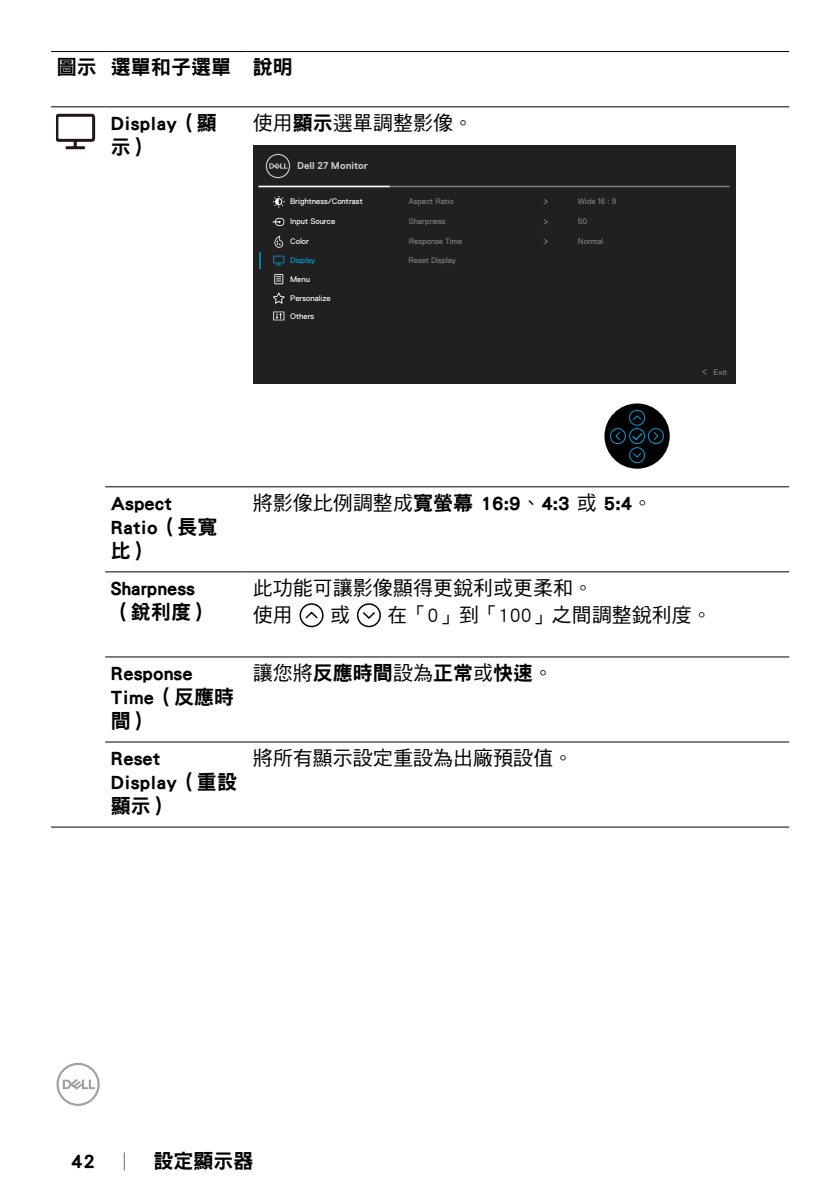
<style>
.page{position:relative;width:840px;height:1191px;background:#fff}
.page>*{position:absolute;margin:0;border:0;box-sizing:border-box;transform-origin:0 0}
.t1{font:20px/24px "DF Hei Std W9";color:#000}
.t2{font:20px/26.8px "DF Hei Std W5";color:#000}
.t3{font:700 10px "Dell Replica";color:#c4c7c9}
.t4{font:8px "Dell Replica";color:#808080}
.t5{font:8px "Dell Replica";color:#fff}
.t6{font:8px "Dell Replica";color:#009ed9}
.s1{font-family:"DF Hei Std W9"}
.s2{font-family:"DF Hei Std W5"}
.s3{font-family:"DF Hei Std W5";font-size:18px}
</style>
<div class="page">
<svg style="left:56px;top:1062px;width:44px;height:44px"></svg>
<hr style="left:51px;top:826px;width:54px;height:1px;background:#000">
<hr style="left:51px;top:51px;width:54px;height:1px;background:#000">
<hr style="left:105px;top:51px;width:142px;height:1px;background:#000">
<hr style="left:247px;top:51px;width:541px;height:1px;background:#000">
<hr style="left:51px;top:106px;width:54px;height:1px;background:#000">
<hr style="left:105px;top:106px;width:142px;height:1px;background:#000">
<hr style="left:247px;top:106px;width:541px;height:1px;background:#000">
<hr style="left:105px;top:486px;width:142px;height:1px;background:#000">
<hr style="left:247px;top:486px;width:541px;height:1px;background:#000">
<hr style="left:105px;top:571px;width:142px;height:1px;background:#000">
<hr style="left:247px;top:571px;width:541px;height:1px;background:#000">
<hr style="left:105px;top:656px;width:142px;height:1px;background:#000">
<hr style="left:247px;top:656px;width:541px;height:1px;background:#000">
<hr style="left:105px;top:741px;width:142px;height:1px;background:#000">
<hr style="left:247px;top:741px;width:541px;height:1px;background:#000">
<hr style="left:105px;top:826px;width:142px;height:1px;background:#000">
<hr style="left:247px;top:826px;width:541px;height:1px;background:#000">
<svg style="left:57px;top:114px;width:38px;height:35px"></svg>
<div style="left:253px;top:145px;width:481px;height:238px;background:#211f1f"></div>
<svg style="left:702px;top:369px;width:4px;height:6px"></svg>
<hr style="left:258px;top:186px;width:471px;height:1px;background:#808080">
<hr style="left:258px;top:186px;width:131px;height:1px;background:#fff">
<svg style="left:265px;top:154px;width:25px;height:24px"></svg>
<svg style="left:274px;top:235px;width:9px;height:13px"></svg>
<svg style="left:273px;top:256px;width:11px;height:9px"></svg>
<svg style="left:274px;top:274px;width:9px;height:10px"></svg>
<svg style="left:273px;top:292px;width:11px;height:12px"></svg>
<svg style="left:273px;top:311px;width:11px;height:9px"></svg>
<svg style="left:272px;top:218px;width:12px;height:8px"></svg>
<svg style="left:273px;top:196px;width:11px;height:11px"></svg>
<svg style="left:259px;top:252px;width:1px;height:17px"></svg>
<svg style="left:543px;top:219px;width:5px;height:6px"></svg>
<svg style="left:543px;top:238px;width:5px;height:6px"></svg>
<svg style="left:543px;top:199px;width:5px;height:6px"></svg>
<div style="left:604px;top:403px;width:65px;height:66px;background:#000;border-radius:50%"></div>
<svg style="left:609px;top:409px;width:55px;height:54px"></svg>
<svg style="left:299px;top:603px;width:25px;height:25px"></svg>
<svg style="left:356px;top:603px;width:25px;height:25px"></svg>
<p class="t1" style="left:57px;top:55px;width:237px">圖示 選單和子選單 說明</p>
<p class="t1" style="left:111px;top:110px;width:107px">Display（顯示）</p>
<p class="t2" style="left:253px;top:109px;width:221px">使用<span class="s1">顯示</span>選單調整影像。</p>
<p class="t3" style="left:297px;top:160px;width:72px">Dell 27 Monitor</p>
<p class="t5" style="left:290px;top:197px;width:74px">Brightness/Contrast</p>
<p class="t4" style="left:408px;top:197px;width:47px">Aspect Ratio</p>
<p class="t4" style="left:577px;top:197px;width:40px">Wide 16 : 9</p>
<p class="t5" style="left:290px;top:217px;width:47px">Input Source</p>
<p class="t4" style="left:408px;top:217px;width:38px">Sharpness</p>
<p class="t4" style="left:577px;top:217px;width:11px">50</p>
<p class="t5" style="left:290px;top:237px;width:20px">Color</p>
<p class="t6" style="left:290px;top:256px;width:27px">Display</p>
<p class="t5" style="left:290px;top:274px;width:21px">Menu</p>
<p class="t5" style="left:290px;top:293px;width:42px">Personalize</p>
<p class="t5" style="left:290px;top:311px;width:26px">Others</p>
<p class="t4" style="left:408px;top:237px;width:55px">Response Time</p>
<p class="t4" style="left:577px;top:237px;width:27px">Normal</p>
<p class="t4" style="left:408px;top:256px;width:49px">Reset Display</p>
<p class="t4" style="left:713px;top:367px;width:15px">Exit</p>
<p class="t1" style="left:111px;top:490px;width:108px">Aspect<br>Ratio（長寬比）</p>
<p class="t1" style="left:253px;top:490px;width:401px"><span class="s2">將影像比例調整成</span>寬螢幕 16:9<span class="s2">、</span>4:3 <span class="s2">或</span> 5:4<span class="s2">。</span></p>
<p class="t1" style="left:111px;top:575px;width:101px">Sharpness（銳利度）</p>
<p class="t2" style="left:253px;top:574px;width:341px">此功能可讓影像顯得更銳利或更柔和。使用</p>
<p class="t2" style="left:330px;top:600px;width:21px">或</p>
<p class="t2" style="left:387px;top:600px;width:326px">在「0」到「100」之間調整銳利度。</p>
<p class="t1" style="left:111px;top:660px;width:124px">Response<br>Time（反應時間）</p>
<p class="t1" style="left:253px;top:660px;width:301px"><span class="s2">讓您將</span>反應時間<span class="s2">設為</span>正常<span class="s2">或</span>快速<span class="s2">。</span></p>
<p class="t1" style="left:111px;top:745px;width:127px">Reset<br>Display（重設顯示）</p>
<p class="t2" style="left:253px;top:744px;width:321px">將所有顯示設定重設為出廠預設值。</p>
<p class="t1" style="left:71px;top:1148px;width:184px">42 <span class="s3">│</span> 設定顯示器</p>
</div>
